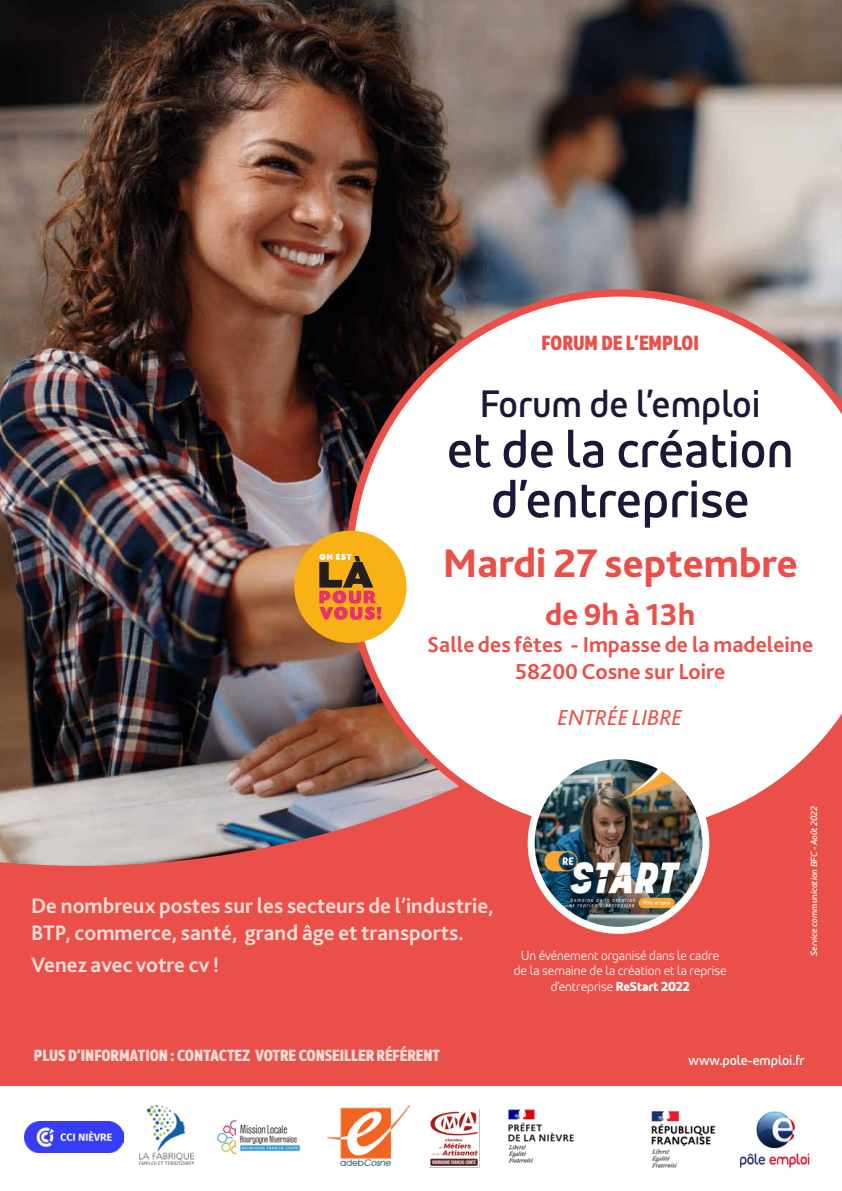
<style>
.page{position:relative;width:842px;height:1191px;background:#fff}
.page>*{position:absolute;margin:0;border:0;box-sizing:border-box;transform-origin:0 0}
.t1{font:52px/50px "Pole Emploi Pro";color:#1d1737;text-align:center}
.t2{font:800 41.7px "Bliss 2";color:#ea5049}
.t3{font:38px "Pole Emploi Pro";color:#1d1737}
.t4{font:800 31.4px "Bliss 2";color:#ea5049}
.t5{font:700 22.7px/27.2px "Bliss 2";color:#ea5049;text-align:center}
.t6{font:italic 22.7px "Bliss 2";color:#ea5049}
.t7{font:700 21.9px/26.3px "Bliss 2";color:#fbded8}
.t8{font:700 condensed 20.5px "Pole Emploi Pro";color:#ea5049}
.t9{font:700 condensed 16.1px "Pole Emploi Pro";color:#fbded8}
.t10{font:13.9px "Pole Emploi Pro";color:#fff}
.t11{font:300 13px/15.6px "Pole Emploi Pro";color:#fff;text-align:center}
.t12{font:italic 9px "Pole Emploi Pro";color:#fff}
.s1{font-weight:700}
</style>
<div class="page">
<img style="left:1px;top:0;width:841px;height:286px">
<img style="left:0;top:286px;width:842px;height:800px">
<svg style="left:346px;top:289px;width:496px;height:549px"></svg>
<div style="left:294px;top:530px;width:112px;height:113px;background:#f9b216;border-radius:50%"></div>
<svg style="left:319px;top:554px;width:62px;height:66px"></svg>
<img style="left:530px;top:754px;width:177px;height:176px;border-radius:50%">
<div style="left:528px;top:752px;width:181px;height:182px;border:7px solid #fff;border-radius:50%"></div>
<img style="left:140px;top:1105px;width:54px;height:59px">
<img style="left:327px;top:1105px;width:83px;height:60px">
<img style="left:430px;top:1111px;width:48px;height:55px">
<img style="left:508px;top:1109px;width:66px;height:54px">
<img style="left:651px;top:1111px;width:159px;height:57px">
<img style="left:25px;top:1121px;width:99px;height:31px">
<img style="left:217px;top:1120px;width:83px;height:35px">
<p class="t8" style="left:542px;top:327px;width:159px">FORUM DE L’EMPLOI</p>
<h3 class="t3" style="left:480px;top:375px;width:282px">Forum de l’emploi</h3>
<h1 class="t1" style="left:447px;top:419px;width:348px">et de la création d’entreprise</h1>
<h2 class="t2" style="left:443px;top:537px;width:356px">Mardi 27 septembre</h2>
<h3 class="t4" style="left:545px;top:594px;width:151px">de 9h à 13h</h3>
<p class="t5" style="left:427px;top:630px;width:388px">Salle des fêtes - Impasse de la madeleine<br>58200 Cosne sur Loire</p>
<p class="t6" style="left:558px;top:703px;width:126px">ENTRÉE LIBRE</p>
<p class="t7" style="left:31px;top:893px;width:464px">De nombreux postes sur les secteurs de l’industrie,<br>BTP, commerce, santé, grand âge et transports.</p>
<p class="t7" style="left:31px;top:951px;width:189px">Venez avec votre cv !</p>
<p class="t11" style="left:521px;top:946px;width:200px">Un événement organisé dans le cadre</p>
<p class="t11" style="left:514px;top:961px;width:214px">de la semaine de la création et la reprise d’entreprise <span class="s1">ReStart 2022</span></p>
<p class="t12" style="left:807px;top:955px;width:151px;rotate:-90deg">Service communication BFC - Août 2022</p>
<p class="t9" style="left:34px;top:1043px;width:408px">PLUS D’INFORMATION : CONTACTEZ VOTRE CONSEILLER RÉFÉRENT</p>
<p class="t10" style="left:688px;top:1049px;width:118px">www.pole-emploi.fr</p>
</div>
